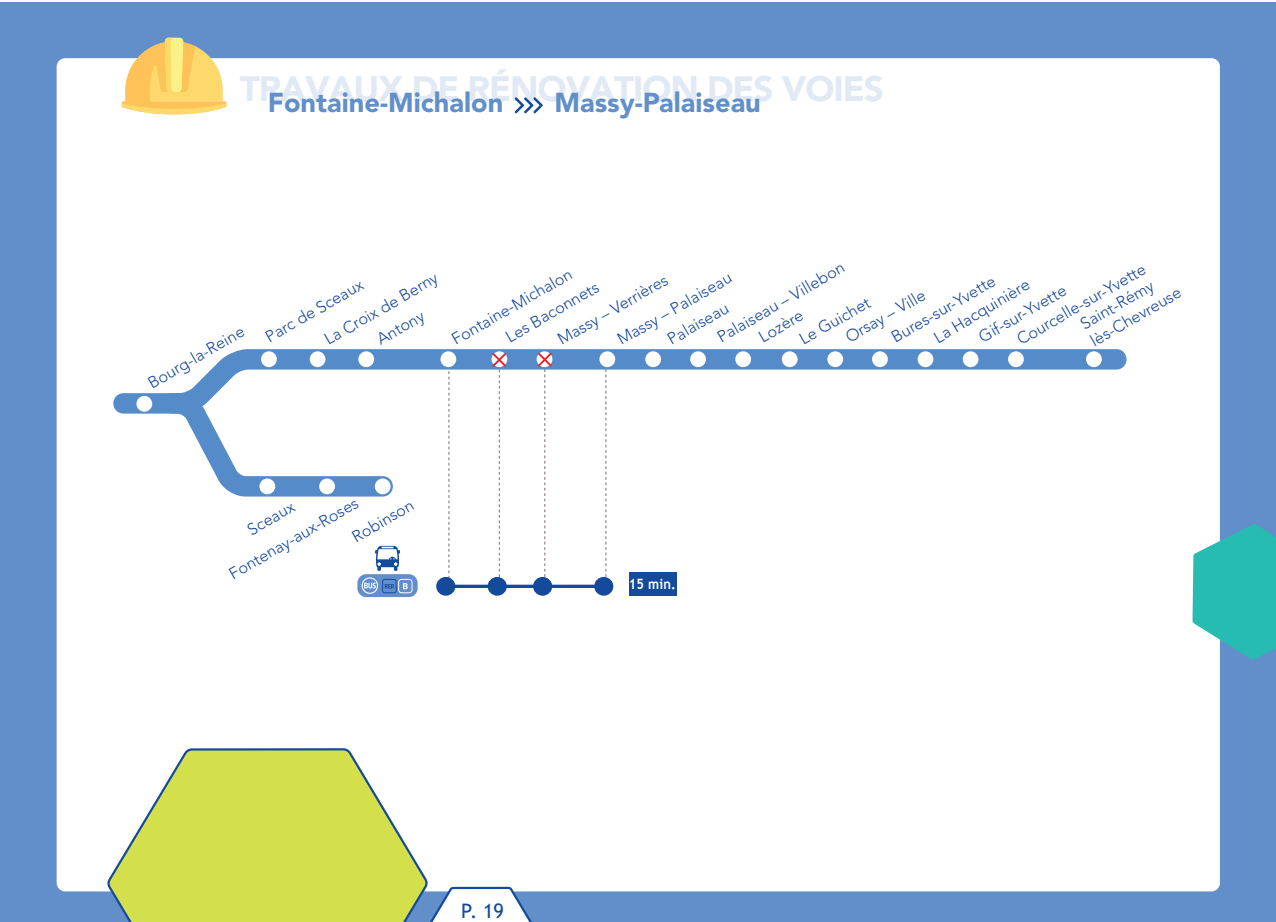
<style>
.page{position:relative;width:1276px;height:922px;background:#fff}
.page>*{position:absolute;margin:0;border:0;box-sizing:border-box;transform-origin:0 0}
.t1{font:900 35px "Avenir LT Std";letter-spacing:-.03em;color:#628fca}
.t2{font:900 27.25px "Avenir LT Std";color:#628fca}
.t3{font:20px "Trebuchet MS";color:#134a9b}
.t4{font:300 16.25px/31.5px "Avenir LT Std";color:#15489e}
.t5{font:700 14.25px "Trebuchet MS";color:#fff;scale:.91 1}
</style>
<div class="page">
<div style="left:0;top:2px;width:1276px;height:919px;background:#628fca"></div>
<div style="left:57px;top:58px;width:1163px;height:833px;background:#fff;border-radius:9px"></div>
<svg style="left:1192px;top:524px;width:84px;height:135px"></svg>
<svg style="left:105px;top:748px;width:323px;height:173px"></svg>
<svg style="left:122px;top:38px;width:104px;height:76px"></svg>
<svg style="left:419px;top:885px;width:123px;height:36px"></svg>
<svg style="left:514px;top:97px;width:29px;height:16px"></svg>
<svg style="left:605px;top:413px;width:1px;height:163px"></svg>
<svg style="left:448px;top:414px;width:1px;height:160px"></svg>
<svg style="left:113px;top:349px;width:1013px;height:64px"></svg>
<div style="left:645px;top:351px;width:16px;height:16px;background:#fff;border-radius:50%"></div>
<svg style="left:491px;top:351px;width:16px;height:16px"></svg>
<div style="left:440px;top:351px;width:16px;height:16px;background:#fff;border-radius:50%"></div>
<div style="left:310px;top:351px;width:15px;height:16px;background:#fff;border-radius:50%"></div>
<div style="left:261px;top:351px;width:16px;height:16px;background:#fff;border-radius:50%"></div>
<div style="left:690px;top:351px;width:16px;height:16px;background:#fff;border-radius:50%"></div>
<div style="left:735px;top:351px;width:16px;height:16px;background:#fff;border-radius:50%"></div>
<div style="left:782px;top:351px;width:15px;height:16px;background:#fff;border-radius:50%"></div>
<div style="left:827px;top:351px;width:16px;height:16px;background:#fff;border-radius:50%"></div>
<div style="left:872px;top:351px;width:16px;height:16px;background:#fff;border-radius:50%"></div>
<div style="left:917px;top:351px;width:16px;height:16px;background:#fff;border-radius:50%"></div>
<div style="left:962px;top:351px;width:16px;height:16px;background:#fff;border-radius:50%"></div>
<div style="left:1008px;top:351px;width:16px;height:16px;background:#fff;border-radius:50%"></div>
<div style="left:1086px;top:351px;width:15px;height:16px;background:#fff;border-radius:50%"></div>
<svg style="left:536px;top:351px;width:16px;height:16px"></svg>
<div style="left:599px;top:351px;width:16px;height:16px;background:#fff;border-radius:50%"></div>
<div style="left:358px;top:351px;width:16px;height:16px;background:#fff;border-radius:50%"></div>
<svg style="left:162px;top:393px;width:231px;height:103px"></svg>
<div style="left:319px;top:478px;width:16px;height:16px;background:#fff;border-radius:50%"></div>
<div style="left:259px;top:478px;width:16px;height:16px;background:#fff;border-radius:50%"></div>
<div style="left:375px;top:478px;width:15px;height:16px;background:#fff;border-radius:50%"></div>
<div style="left:136px;top:396px;width:16px;height:15px;background:#fff;border-radius:50%"></div>
<svg style="left:538px;top:352px;width:14px;height:224px"></svg>
<svg style="left:492px;top:353px;width:14px;height:223px"></svg>
<svg style="left:455px;top:584px;width:139px;height:4px"></svg>
<div style="left:594px;top:576px;width:19px;height:19px;background:#134a9b;border-radius:50%"></div>
<div style="left:533px;top:576px;width:19px;height:19px;background:#134a9b;border-radius:50%"></div>
<div style="left:488px;top:576px;width:19px;height:19px;background:#134a9b;border-radius:50%"></div>
<div style="left:436px;top:576px;width:19px;height:19px;background:#134a9b;border-radius:50%"></div>
<svg style="left:375px;top:545px;width:25px;height:25px"></svg>
<div style="left:357px;top:574px;width:60px;height:23px;background:#628fca;border-radius:9px"></div>
<svg style="left:361px;top:577px;width:17px;height:16px"></svg>
<div style="left:398px;top:579px;width:14px;height:14px;border:1px solid #fff;border-radius:3px"></div>
<svg style="left:403px;top:583px;width:5px;height:6px"></svg>
<div style="left:382px;top:579px;width:14px;height:14px;border:1px solid #134a9b;border-radius:2px"></div>
<svg style="left:385px;top:584px;width:9px;height:4px"></svg>
<div style="left:629px;top:572px;width:47px;height:24px;background:#134a9b"></div>
<h1 class="t1" style="left:240px;top:68px;width:645px">TRAVAUX DE RÉNOVATION DES VOIES</h1>
<h2 class="t2" style="left:268px;top:86px;width:237px">Fontaine-Michalon</h2>
<h2 class="t2" style="left:554px;top:86px;width:208px">Massy-Palaiseau</h2>
<p class="t4" style="left:141px;top:370px;width:110px;rotate:-30deg">Bourg-la-Reine</p>
<p class="t4" style="left:302px;top:299px;width:130px;text-indent:-50px;rotate:-30deg">Parc de Sceaux<br>La Croix de Berny</p>
<p class="t4" style="left:370px;top:327px;width:54px;rotate:-30deg">Antony</p>
<p class="t4" style="left:701px;top:308px;width:145px;line-height:22.8px;text-indent:-44px;rotate:-30deg">Palaiseau<br>Palaiseau – Villebon</p>
<p class="t4" style="left:1010px;top:327px;width:147px;rotate:-30deg">Courcelle-sur-Yvette</p>
<p class="t4" style="left:488px;top:305px;width:106px;line-height:25px;text-indent:-48px;rotate:-30deg">Fontaine-Michalon<br>Les Baconnets</p>
<p class="t4" style="left:596px;top:301px;width:130px;line-height:29.8px;text-indent:-52px;rotate:-30deg">Massy – Verrières<br>Massy – Palaiseau</p>
<p class="t4" style="left:885px;top:324px;width:119px;rotate:-30deg">Bures-sur-Yvette</p>
<p class="t4" style="left:927px;top:325px;width:110px;rotate:-31deg">La Hacquinière</p>
<p class="t4" style="left:972px;top:324px;width:100px;rotate:-30deg">Gif-sur-Yvette</p>
<p class="t4" style="left:1077px;top:316px;width:104px;line-height:19.5px;rotate:-30deg">Saint-Rémy lès-Chevreuse</p>
<p class="t4" style="left:831px;top:311px;width:91px;line-height:21px;text-indent:-41px;rotate:-30deg">Le Guichet<br>Orsay – Ville</p>
<p class="t4" style="left:752px;top:324px;width:50px;rotate:-30deg">Lozère</p>
<p class="t4" style="left:209px;top:537px;width:148px;line-height:28.8px;text-indent:38px;rotate:-30deg">Sceaux<br>Fontenay-aux-Roses</p>
<p class="t4" style="left:345px;top:524px;width:70px;rotate:-30deg">Robinson</p>
<p class="t5" style="left:629px;top:575px;width:53px">15 min.</p>
<p class="t3" style="left:461px;top:898px;width:45px">P. 19</p>
</div>
